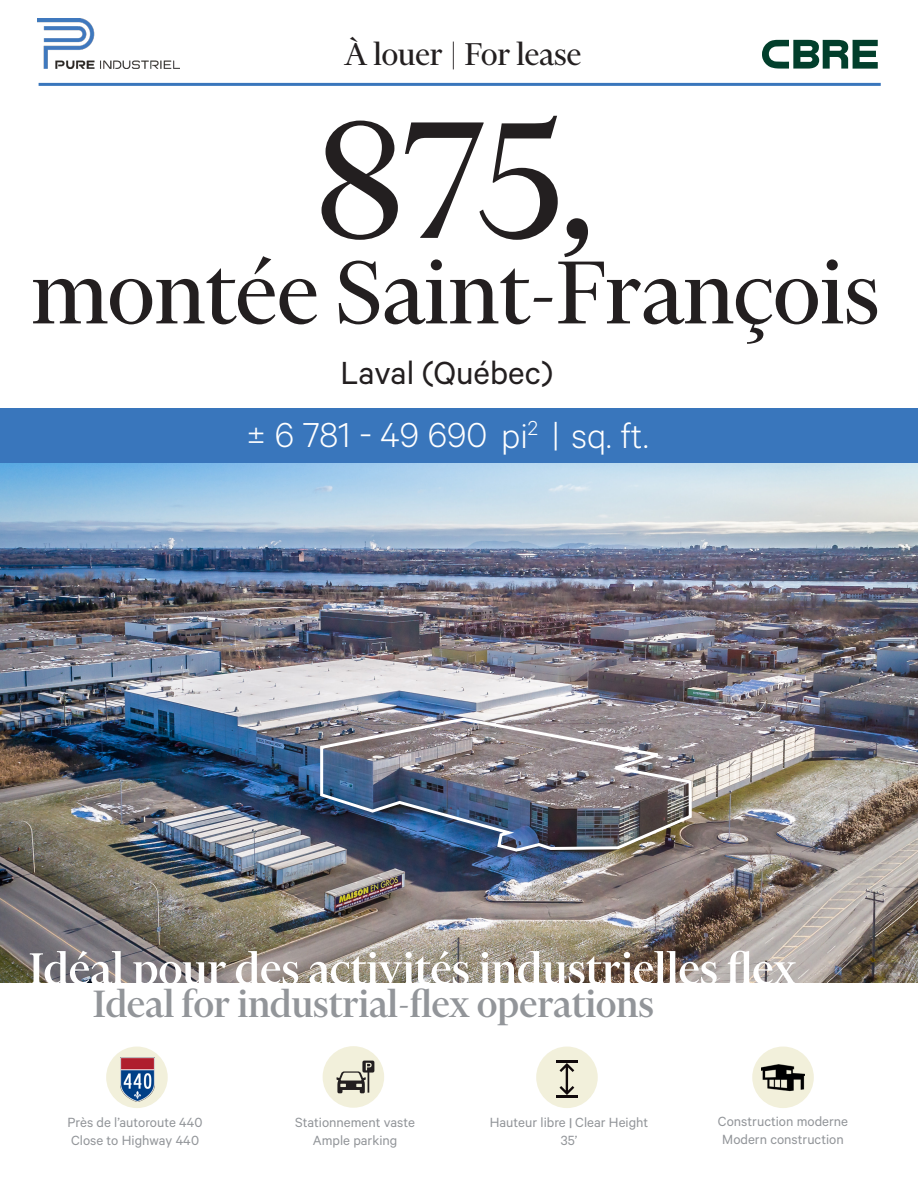
<style>
.page{position:relative;width:918px;height:1188px;background:#fff}
.page>*{position:absolute;margin:0;border:0;box-sizing:border-box;transform-origin:0 0}
.Heading_Large{font:190.5px "Financier Display";color:#231f20}
.Heading_Large-2{font:102px "Financier Display";color:#231f20}
.Heading_Large-3{font:500 51px "Financier Display";color:#fff}
.Heading_Large-4{font:500 43.5px "Financier Display";color:#929599}
.t1{font:300 39px "Calibre";color:#fff}
.t2{font:36px "Financier Display";color:#231f20}
.Heading_Large-5{font:36px "Calibre";color:#231f20}
.t3{font:15px "Calibre";color:#929599}
.s1{font-weight:500;font-size:13.5px}
</style>
<div class="page">
<img style="left:0;top:462px;width:918px;height:521px">
<div style="left:106px;top:1047px;width:62px;height:61px;background:#f2f0db;border-radius:50%"></div>
<img style="left:120px;top:1057px;width:35px;height:45px">
<svg style="left:762px;top:40px;width:116px;height:29px"></svg>
<hr style="left:39px;top:83px;width:842px;height:3px;background:#3976bc">
<div style="left:0;top:408px;width:918px;height:54px;background:#3976bc"></div>
<div style="left:323px;top:1046px;width:61px;height:62px;background:#f2f0db;border-radius:50%"></div>
<img style="left:37px;top:18px;width:142px;height:50px">
<img style="left:318px;top:716px;width:375px;height:137px">
<div style="left:752px;top:1047px;width:62px;height:61px;background:#f2f0db;border-radius:50%"></div>
<img style="left:762px;top:1064px;width:42px;height:28px">
<svg style="left:336px;top:1061px;width:38px;height:32px"></svg>
<div style="left:536px;top:1047px;width:62px;height:61px;background:#f2f0db;border-radius:50%"></div>
<hr style="left:556px;top:1061px;width:22px;height:2px;background:#110a0c">
<hr style="left:556px;top:1095px;width:22px;height:2px;background:#110a0c">
<svg style="left:560px;top:1063px;width:14px;height:32px"></svg>
<p class="t2" style="left:344px;top:35px;width:239px">À louer | For lease</p>
<p class="Heading_Large" style="left:316px;top:81px;width:280px">875,</p>
<p class="Heading_Large-2" style="left:31px;top:239px;width:850px">montée Saint-François</p>
<p class="Heading_Large-5" style="left:340px;top:352px;width:214px">Laval (Québec)</p>
<p class="t1" style="left:246px;top:412px;width:404px">± 6 781 - 49 690 pi<sup>2</sup> | sq. ft.</p>
<p class="Heading_Large-3" style="left:29px;top:942px;width:769px">Idéal pour des activités industrielles flex</p>
<p class="Heading_Large-4" style="left:93px;top:981px;width:562px">Ideal for industrial-flex operations</p>
<p class="t3" style="left:68px;top:1114px;width:137px">Près de l’autoroute 440</p>
<p class="t3" style="left:71px;top:1132px;width:129px">Close to Highway 440</p>
<p class="t3" style="left:295px;top:1113px;width:121px">Stationnement vaste</p>
<p class="t3" style="left:313px;top:1131px;width:86px">Ample parking</p>
<p class="t3" style="left:490px;top:1114px;width:160px">Hauteur libre <span class="s1">|</span> Clear Height</p>
<p class="t3" style="left:561px;top:1132px;width:18px">35’</p>
<p class="t3" style="left:718px;top:1113px;width:132px">Construction moderne</p>
<p class="t3" style="left:722px;top:1131px;width:123px">Modern construction</p>
</div>
